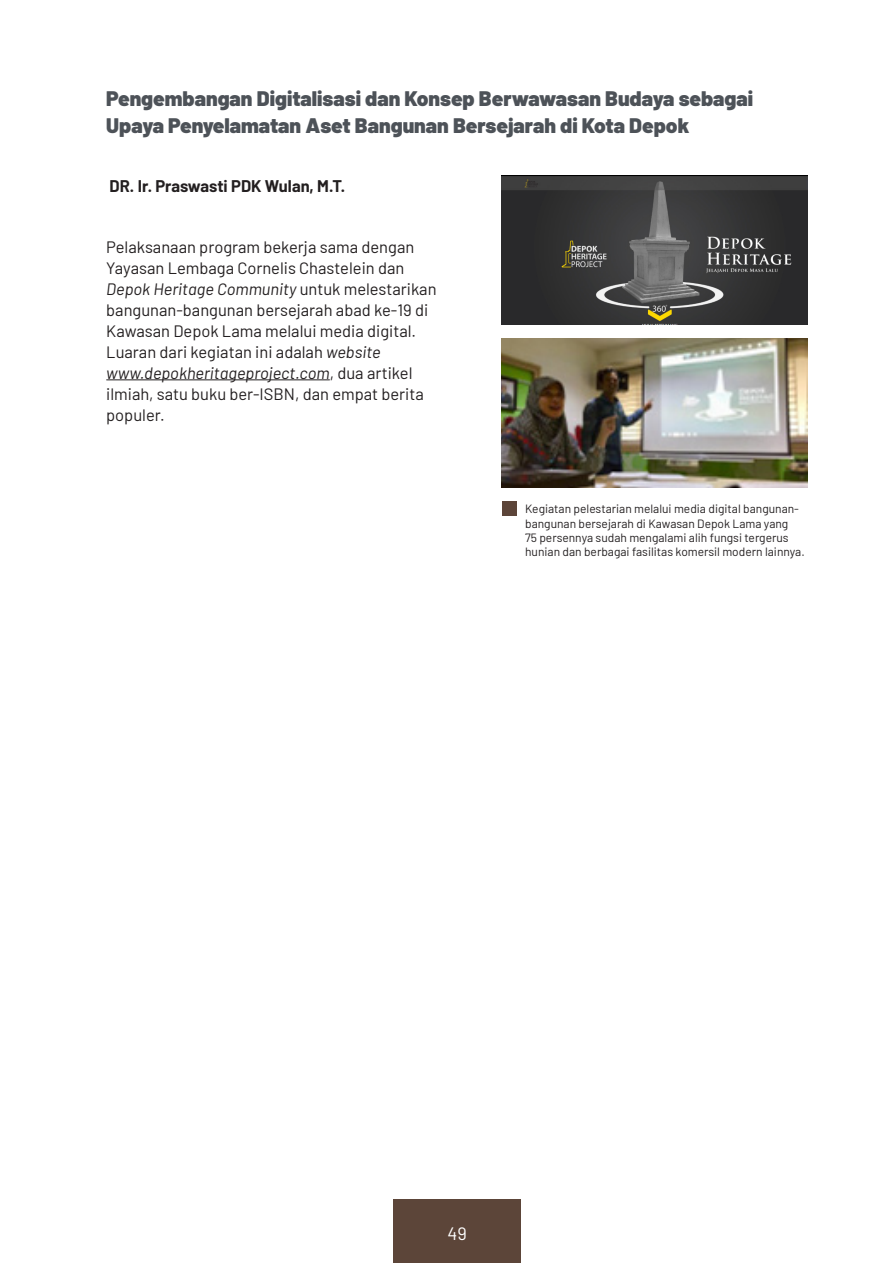
<style>
.page{position:relative;width:893px;height:1263px;background:#fff}
.page>*{position:absolute;margin:0;border:0;box-sizing:border-box;transform-origin:0 0}
.t1{font:900 21px "Barlow";color:#4d5258}
.t2{font:18px "Barlow";color:#fff}
.t3{font:16.5px/21px "Barlow";color:#231f20}
.t4{font:700 16.5px "Barlow";color:#231f20}
.t5{font:12px/14.4px "Barlow";color:#231f20}
.s1{font-style:italic}
</style>
<div class="page">
<div style="left:393px;top:1199px;width:128px;height:64px;background:#5c4539"></div>
<hr style="left:106px;top:379px;width:224px;height:1px;background:#231f20">
<div style="left:502px;top:501px;width:15px;height:15px;background:#5c4539"></div>
<img style="left:502px;top:338px;width:306px;height:149px">
<img style="left:502px;top:176px;width:306px;height:148px">
<p class="t1" style="left:106px;top:83px;width:648px">Pengembangan Digitalisasi dan Konsep Berwawasan Budaya sebagai</p>
<p class="t1" style="left:106px;top:110px;width:584px">Upaya Penyelamatan Aset Bangunan Bersejarah di Kota Depok</p>
<p class="t4" style="left:110px;top:174px;width:237px">DR. Ir. Praswasti PDK Wulan, M.T.</p>
<p class="t3" style="left:106px;top:235px;width:332px">Pelaksanaan program bekerja sama dengan Yayasan Lembaga Cornelis Chastelein dan <span class="s1">Depok Heritage Community</span> untuk melestarikan bangunan-bangunan bersejarah abad ke-19 di Kawasan Depok Lama melalui media digital.<br>Luaran dari kegiatan ini adalah <span class="s1">website</span></p>
<p class="t3" style="left:106px;top:361px;width:319px"><span class="s1">www.depokheritageproject.com</span>, dua artikel ilmiah, satu buku ber-ISBN, dan empat berita populer.</p>
<p class="t5" style="left:525px;top:501px;width:281px">Kegiatan pelestarian melalui media digital bangunan&shy;bangunan bersejarah di Kawasan Depok Lama yang<br>75 persennya sudah mengalami alih fungsi tergerus hunian dan berbagai fasilitas komersil modern lainnya.</p>
<p class="t2" style="left:447px;top:1220px;width:21px">49</p>
</div>
